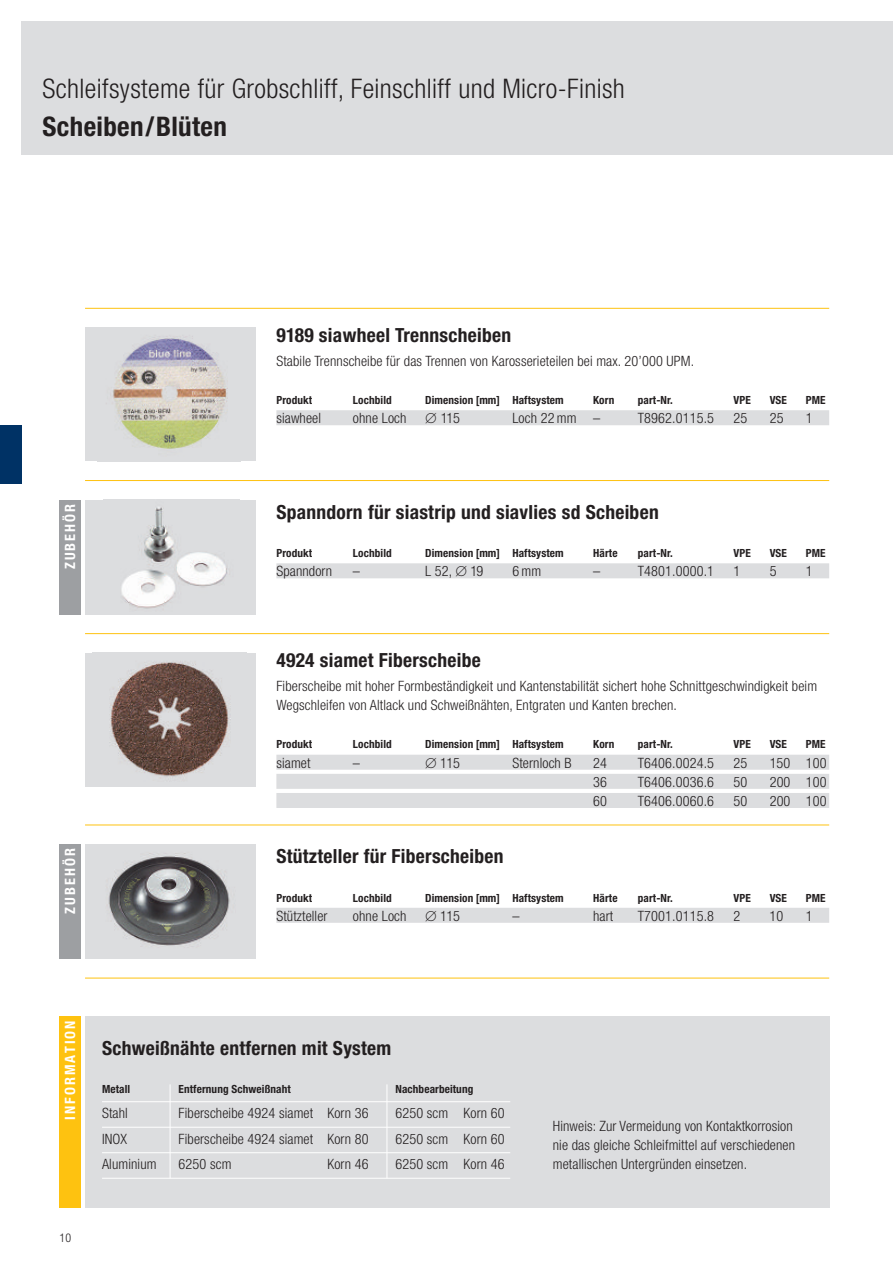
<style>
.page{position:relative;width:893px;height:1263px;background:#fff}
.page>*{position:absolute;margin:0;border:0;box-sizing:border-box;transform-origin:0 0}
.t1{font:300 condensed 27px "Helvetica Neue";letter-spacing:.015em;color:#231f20}
.t2{font:700 condensed 27px "Helvetica Neue";letter-spacing:.015em;color:#231f20}
.t3{font:700 condensed 19.5px "Helvetica Neue";letter-spacing:.015em;color:#231f20}
.t4{font:300 condensed 14.25px/19.2px "Helvetica Neue";letter-spacing:.01em;color:#231f20}
.t5{font:700 condensed 14.25px "Helvetica Neue";letter-spacing:.145em;color:#fff}
.t6{font:300 condensed 12px "Helvetica Neue";color:#231f20}
.t7{font:700 condensed 11.25px "Helvetica Neue";letter-spacing:.01em;color:#231f20}
</style>
<div class="page">
<div style="left:21px;top:21px;width:872px;height:134px;background:#dcdddf"></div>
<div style="left:85px;top:327px;width:170px;height:134px;background:#dcdddf"></div>
<img style="left:113px;top:336px;width:115px;height:113px">
<hr style="left:85px;top:308px;width:744px;height:1px;background:#fec210">
<div style="left:85px;top:653px;width:170px;height:134px;background:#dcdddf"></div>
<img style="left:109px;top:661px;width:122px;height:118px">
<hr style="left:85px;top:633px;width:744px;height:1px;background:#fec210">
<hr style="left:85px;top:825px;width:744px;height:1px;background:#fec210">
<hr style="left:85px;top:978px;width:744px;height:1px;background:#fec210">
<div style="left:0;top:425px;width:21px;height:58px;background:#003265"></div>
<div style="left:276px;top:410px;width:553px;height:15px;background:#dcdddf"></div>
<div style="left:276px;top:563px;width:553px;height:15px;background:#dcdddf"></div>
<div style="left:276px;top:755px;width:553px;height:15px;background:#dcdddf"></div>
<div style="left:276px;top:774px;width:553px;height:15px;background:#dcdddf"></div>
<div style="left:276px;top:793px;width:553px;height:15px;background:#dcdddf"></div>
<div style="left:276px;top:908px;width:553px;height:15px;background:#dcdddf"></div>
<div style="left:85px;top:500px;width:170px;height:114px;background:#dcdddf"></div>
<img style="left:121px;top:507px;width:106px;height:102px">
<hr style="left:85px;top:480px;width:744px;height:1px;background:#fec210">
<div style="left:60px;top:500px;width:21px;height:114px;background:#9d9fa2"></div>
<div style="left:85px;top:844px;width:170px;height:115px;background:#dcdddf"></div>
<img style="left:108px;top:853px;width:122px;height:93px">
<div style="left:60px;top:844px;width:21px;height:115px;background:#9d9fa2"></div>
<div style="left:60px;top:1016px;width:21px;height:192px;background:#fec210"></div>
<div style="left:85px;top:1016px;width:744px;height:192px;background:#dcdddf"></div>
<hr style="left:102px;top:1101px;width:408px;height:1px;background:#fff">
<hr style="left:102px;top:1127px;width:408px;height:1px;background:#fff">
<hr style="left:102px;top:1152px;width:408px;height:1px;background:#fff">
<hr style="left:102px;top:1178px;width:408px;height:1px;background:#fff">
<hr style="left:170px;top:1084px;width:1px;height:94px;background:#fff">
<hr style="left:387px;top:1084px;width:1px;height:94px;background:#fff">
<h1 class="t1" style="left:43px;top:79px;width:584px">Schleifsysteme für Grobschliff, Feinschliff und Micro-Finish</h1>
<h1 class="t2" style="left:43px;top:117px;width:186px">Scheiben/Blüten</h1>
<p class="t5" style="left:65px;top:569px;width:67px;rotate:-90deg">ZUBEHÖR</p>
<p class="t5" style="left:65px;top:914px;width:67px;rotate:-90deg">ZUBEHÖR</p>
<h2 class="t3" style="left:276px;top:328px;width:236px">9189 siawheel Trennscheiben</h2>
<p class="t4" style="left:276px;top:352px;width:419px">Stabile Trennscheibe für das Trennen von Karosserieteilen bei max. 20’000 UPM.</p>
<p class="t7" style="left:276px;top:396px;width:37px">Produkt</p>
<p class="t7" style="left:353px;top:396px;width:40px">Lochbild</p>
<p class="t7" style="left:425px;top:396px;width:140px">Dimension [mm] Haftsystem</p>
<p class="t7" style="left:593px;top:396px;width:23px">Korn</p>
<p class="t7" style="left:638px;top:396px;width:37px">part-Nr.</p>
<p class="t7" style="left:733px;top:396px;width:19px">VPE</p>
<p class="t7" style="left:770px;top:396px;width:19px">VSE</p>
<p class="t7" style="left:806px;top:396px;width:21px">PME</p>
<p class="t4" style="left:276px;top:410px;width:46px">siawheel</p>
<p class="t4" style="left:353px;top:410px;width:55px">ohne Loch</p>
<p class="t4" style="left:425px;top:410px;width:36px">∅ 115</p>
<p class="t4" style="left:512px;top:410px;width:89px">Loch 22 mm –</p>
<p class="t4" style="left:638px;top:410px;width:78px">T8962.0115.5</p>
<p class="t4" style="left:733px;top:410px;width:15px">25</p>
<p class="t4" style="left:770px;top:410px;width:15px">25</p>
<p class="t4" style="left:806px;top:410px;width:8px">1</p>
<h2 class="t3" style="left:276px;top:505px;width:384px">Spanndorn für siastrip und siavlies sd Scheiben</h2>
<p class="t7" style="left:276px;top:549px;width:37px">Produkt</p>
<p class="t7" style="left:353px;top:549px;width:40px">Lochbild</p>
<p class="t7" style="left:425px;top:549px;width:140px">Dimension [mm] Haftsystem</p>
<p class="t7" style="left:593px;top:549px;width:26px">Härte</p>
<p class="t7" style="left:638px;top:549px;width:37px">part-Nr.</p>
<p class="t7" style="left:733px;top:549px;width:19px">VPE</p>
<p class="t7" style="left:770px;top:549px;width:19px">VSE</p>
<p class="t7" style="left:806px;top:549px;width:21px">PME</p>
<p class="t4" style="left:276px;top:563px;width:57px">Spanndorn</p>
<p class="t4" style="left:353px;top:563px;width:9px">–</p>
<p class="t4" style="left:425px;top:563px;width:60px">L 52,∅19</p>
<p class="t4" style="left:512px;top:563px;width:30px">6mm</p>
<p class="t4" style="left:593px;top:563px;width:9px">–</p>
<p class="t4" style="left:638px;top:563px;width:78px">T4801.0000.1</p>
<p class="t4" style="left:733px;top:563px;width:8px">1</p>
<p class="t4" style="left:770px;top:563px;width:8px">5</p>
<p class="t4" style="left:806px;top:563px;width:8px">1</p>
<h2 class="t3" style="left:276px;top:653px;width:206px">4924 siamet Fiberscheibe</h2>
<p class="t4" style="left:276px;top:678px;width:542px">Fiberscheibe mit hoher Formbeständigkeit und Kantenstabilität sichert hohe Schnittgeschwindigkeit beim<br>Wegschleifen von Altlack und Schweißnähten, Entgraten und Kanten brechen.</p>
<p class="t7" style="left:276px;top:740px;width:37px">Produkt</p>
<p class="t7" style="left:353px;top:740px;width:40px">Lochbild</p>
<p class="t7" style="left:425px;top:740px;width:140px">Dimension [mm] Haftsystem</p>
<p class="t7" style="left:593px;top:740px;width:23px">Korn</p>
<p class="t7" style="left:638px;top:740px;width:37px">part-Nr.</p>
<p class="t7" style="left:733px;top:740px;width:19px">VPE</p>
<p class="t7" style="left:770px;top:740px;width:19px">VSE</p>
<p class="t7" style="left:806px;top:740px;width:21px">PME</p>
<p class="t4" style="left:276px;top:754px;width:36px">siamet</p>
<p class="t4" style="left:353px;top:754px;width:9px">–</p>
<p class="t4" style="left:425px;top:754px;width:36px">∅ 115</p>
<p class="t4" style="left:512px;top:754px;width:61px">Sternloch B</p>
<p class="t4" style="left:593px;top:754px;width:15px">24</p>
<p class="t4" style="left:638px;top:754px;width:78px">T6406.0024.5</p>
<p class="t4" style="left:733px;top:754px;width:15px">25</p>
<p class="t4" style="left:770px;top:754px;width:58px">150 100</p>
<p class="t4" style="left:593px;top:773px;width:15px">36</p>
<p class="t4" style="left:638px;top:773px;width:78px">T6406.0036.6</p>
<p class="t4" style="left:733px;top:773px;width:15px">50</p>
<p class="t4" style="left:770px;top:773px;width:58px">200 100</p>
<p class="t4" style="left:593px;top:792px;width:15px">60</p>
<p class="t4" style="left:638px;top:792px;width:78px">T6406.0060.6</p>
<p class="t4" style="left:733px;top:792px;width:15px">50</p>
<p class="t4" style="left:770px;top:792px;width:58px">200 100</p>
<h2 class="t3" style="left:276px;top:849px;width:229px">Stützteller für Fiberscheiben</h2>
<p class="t7" style="left:276px;top:893px;width:37px">Produkt</p>
<p class="t7" style="left:353px;top:893px;width:40px">Lochbild</p>
<p class="t7" style="left:425px;top:893px;width:140px">Dimension [mm] Haftsystem</p>
<p class="t7" style="left:593px;top:893px;width:26px">Härte</p>
<p class="t7" style="left:638px;top:893px;width:37px">part-Nr.</p>
<p class="t7" style="left:733px;top:893px;width:19px">VPE</p>
<p class="t7" style="left:770px;top:893px;width:19px">VSE</p>
<p class="t7" style="left:806px;top:893px;width:21px">PME</p>
<p class="t4" style="left:276px;top:907px;width:53px">Stützteller</p>
<p class="t4" style="left:353px;top:907px;width:55px">ohne Loch</p>
<p class="t4" style="left:425px;top:907px;width:36px">∅ 115</p>
<p class="t4" style="left:512px;top:907px;width:9px">–</p>
<p class="t4" style="left:593px;top:907px;width:22px">hart</p>
<p class="t4" style="left:638px;top:907px;width:78px">T7001.0115.8</p>
<p class="t4" style="left:733px;top:907px;width:8px">2</p>
<p class="t4" style="left:770px;top:907px;width:15px">10</p>
<p class="t4" style="left:806px;top:907px;width:8px">1</p>
<p class="t5" style="left:65px;top:1120px;width:101px;rotate:-90deg">INFORMATION</p>
<p class="t6" style="left:60px;top:1233px;width:13px">10</p>
<h2 class="t3" style="left:102px;top:1041px;width:291px">Schweißnähte entfernen mit System</h2>
<p class="t7" style="left:102px;top:1085px;width:30px">Metall</p>
<p class="t7" style="left:179px;top:1085px;width:114px">Entfernung Schweißnaht</p>
<p class="t7" style="left:395px;top:1085px;width:79px">Nachbearbeitung</p>
<p class="t4" style="left:102px;top:1105px;width:27px">Stahl</p>
<p class="t4" style="left:179px;top:1105px;width:191px">Fiberscheibe 4924 siamet Korn 36</p>
<p class="t4" style="left:395px;top:1105px;width:111px">6250 scm Korn 60</p>
<p class="t4" style="left:102px;top:1130px;width:27px">INOX</p>
<p class="t4" style="left:179px;top:1130px;width:191px">Fiberscheibe 4924 siamet Korn 80</p>
<p class="t4" style="left:395px;top:1130px;width:111px">6250 scm Korn 60</p>
<p class="t4" style="left:102px;top:1156px;width:56px">Aluminium</p>
<p class="t4" style="left:179px;top:1156px;width:54px">6250 scm</p>
<p class="t4" style="left:327px;top:1156px;width:43px">Korn 46</p>
<p class="t4" style="left:395px;top:1156px;width:111px">6250 scm Korn 46</p>
<p class="t4" style="left:553px;top:1118px;width:244px">Hinweis: Zur Vermeidung von Kontaktkorrosion nie das gleiche Schleifmittel auf verschiedenen metallischen Untergründen einsetzen.</p>
</div>
